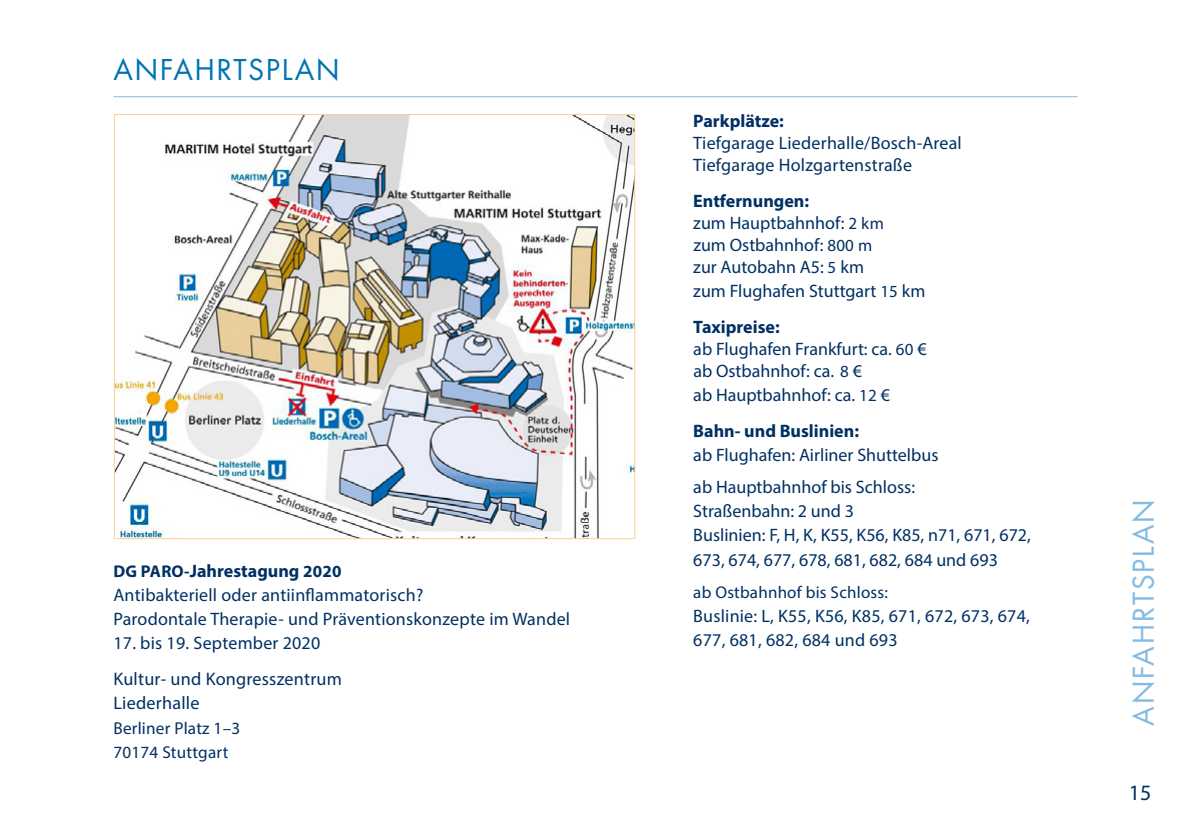
<style>
.page{position:relative;width:1191px;height:840px;background:#fff}
.page>*{position:absolute;margin:0;border:0;box-sizing:border-box;transform-origin:0 0}
.t1{font:28px "Futura LT";letter-spacing:.07em;color:#82bce3}
.t2{font:28px "Futura LT";letter-spacing:.07em;color:#0073b3}
.t3{font:22px "Myriad Pro";color:#003063}
.t4{font:18.2px/24.2px "Myriad Pro";letter-spacing:.01em;color:#003063}
.t5{font:18px/22px "Myriad Pro";color:#003063}
.t6{font:700 18px "Myriad Pro";color:#003063}
.t7{font:17.2px/24.2px "Myriad Pro";letter-spacing:.01em;color:#003063}
.t8{font:17px "Myriad Pro";letter-spacing:.01em;color:#003063}
.s1{font-weight:700;font-size:17px}
.s2{font-weight:700}
.s3{font-size:17px}
</style>
<div class="page">
<hr style="left:113px;top:96px;width:964px;height:1px;background:#82bce3">
<img style="left:116px;top:116px;width:517px;height:421px">
<h1 class="t2" style="left:113px;top:52px;width:228px">ANFAHRTSPLAN</h1>
<p class="t5" style="left:113px;top:558px;width:458px;line-height:24px"><span class="s1">DG PARO-</span><span class="s2">Jahrestagung</span> <span class="s1">2020<br></span>Antibakteriell oder antiinflammatorisch?<br>Parodontale Therapie- und Präventionskonzepte im Wandel</p>
<p class="t5" style="left:113px;top:631px;width:208px">17. bis 19. September 2020</p>
<p class="t4" style="left:113px;top:666px;width:230px">Kultur- und Kongresszentrum<br>Liederhalle</p>
<p class="t7" style="left:113px;top:715px;width:128px">Berliner Platz 1–3<br>70174 Stuttgart</p>
<p class="t6" style="left:693px;top:109px;width:92px">Parkplätze:</p>
<p class="t5" style="left:693px;top:132px;width:270px">Tiefgarage Liederhalle/Bosch-Areal<br>Tiefgarage Holzgartenstraße</p>
<p class="t5" style="left:693px;top:190px;width:192px"><span class="s2">Entfernungen:<br></span>zum Hauptbahnhof: <span class="s3">2 km </span>zum Ostbahnhof: <span class="s3">800 m </span>zur Autobahn A5: <span class="s3">5</span> km</p>
<p class="t5" style="left:693px;top:273px;width:234px;line-height:36px">zum Flughafen Stuttgart <span class="s3">15</span> km<br><span class="s2">Taxipreise:</span></p>
<p class="t5" style="left:693px;top:338px;width:235px">ab Flughafen Frankfurt: ca. <span class="s3">60</span> € ab Ostbahnhof: ca. <span class="s3">8</span> €</p>
<p class="t5" style="left:693px;top:377px;width:198px;line-height:36px">ab Hauptbahnhof: ca. <span class="s3">12</span> €<br><span class="s2">Bahn- und Buslinien:</span></p>
<p class="t5" style="left:693px;top:439px;width:247px;line-height:32px">ab Flughafen: Airliner Shuttelbus ab Hauptbahnhof bis Schloss:</p>
<p class="t5" style="left:693px;top:499px;width:339px;line-height:24px">Straßenbahn: 2 und 3<br>Buslinien: F, H, K, K55, K56, K85, n71, 671, 672,<br>673, 674, 677, 678, 681, 682, 684 und 693</p>
<p class="t8" style="left:693px;top:581px;width:196px">ab Ostbahnhof bis Schloss:</p>
<p class="t5" style="left:693px;top:603px;width:338px;line-height:24px">Buslinie: L, K55, K56, K85, 671, 672, 673, 674,<br>677, 681, 682, 684 und 693</p>
<h1 class="t1" style="left:1125px;top:725px;width:228px;rotate:-90deg">ANFAHRTSPLAN</h1>
<p class="t3" style="left:1128px;top:778px;width:24px">15</p>
</div>
